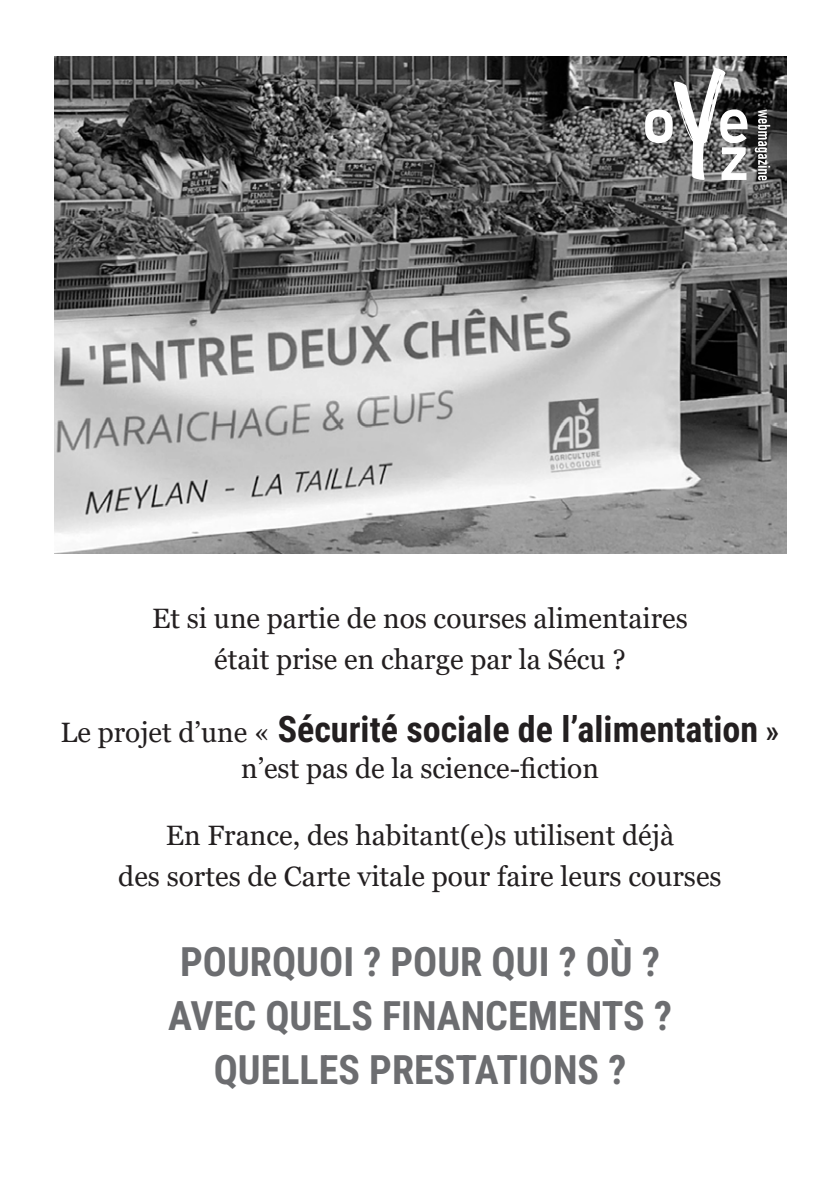
<style>
.page{position:relative;width:840px;height:1191px;background:#fff}
.page>*{position:absolute;margin:0;border:0;box-sizing:border-box;transform-origin:0 0}
.t1{font:700 40px/54px "Roboto Condensed";color:#6c6d70;text-align:center}
.t2{font:700 36px "Roboto Condensed";color:#231f20}
.t3{font:28px/41.2px "Georgia";color:#231f20;text-align:center}
.s1{font-family:"Georgia";font-weight:400;font-size:28px}
.s2{font-weight:500;font-size:32px}
</style>
<div class="page">
<img style="left:54px;top:57px;width:731px;height:497px">
<svg style="left:754px;top:109px;width:15px;height:71px"></svg>
<svg style="left:644px;top:68px;width:103px;height:112px"></svg>
<p class="t3" style="left:152px;top:598px;width:537px">Et si une partie de nos courses alimentaires était prise en charge par la Sécu ?</p>
<p class="t2" style="left:61px;top:703px;width:720px"><span class="s1">Le projet d’une «</span> Sécurité sociale de l’alimentation <span class="s2">»</span></p>
<p class="t3" style="left:241px;top:748px;width:359px">n’est pas de la science-fiction</p>
<p class="t3" style="left:118px;top:815px;width:604px">En France, des habitant(e)s utilisent déjà<br>des sortes de Carte vitale pour faire leurs courses</p>
<h1 class="t1" style="left:168px;top:932px;width:505px">POURQUOI ? POUR QUI ? OÙ ?<br>AVEC QUELS FINANCEMENTS ?<br>QUELLES PRESTATIONS ?</h1>
</div>
